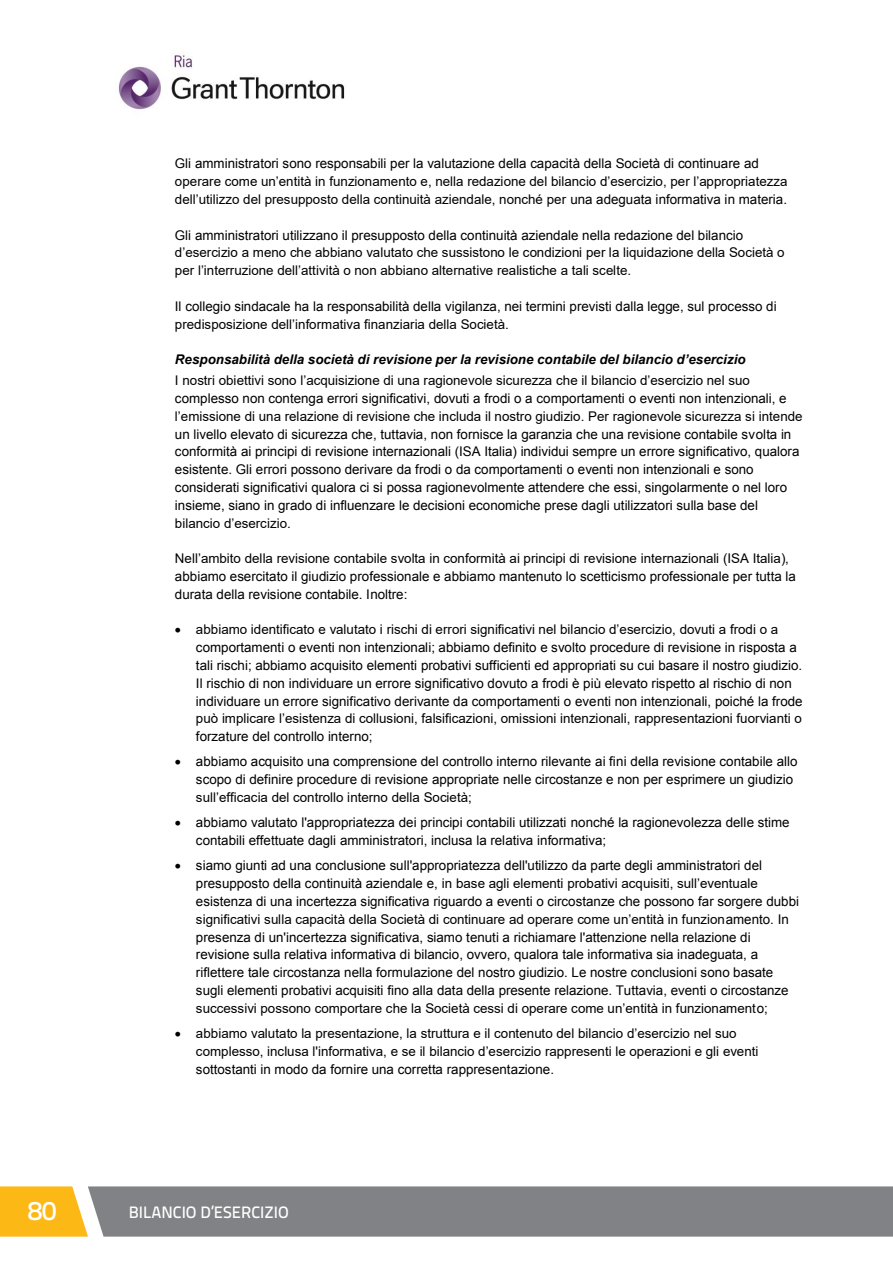
<style>
.page{position:relative;width:893px;height:1263px;background:#fff}
.page>*{position:absolute;margin:0;border:0;box-sizing:border-box;transform-origin:0 0}
.t1{font:27px "Titillium Text 25 L 600 wt";color:#fff}
.t2{font:16.5px "Titillium Text 25 L 600 wt";color:#fff}
.t3{font:13.35px/17.9px "Arial";letter-spacing:.005em;color:#000}
.s1{font-weight:700;font-style:italic}
</style>
<div class="page">
<svg style="left:0;top:1186px;width:893px;height:50px;background:#8e8a7e"></svg>
<img style="left:118px;top:55px;width:227px;height:55px">
<p class="t3" style="left:175px;top:155px;width:614px">Gli amministratori sono responsabili per la valutazione della capacità della Società di continuare ad operare come un’entità in funzionamento e, nella redazione del bilancio d’esercizio, per l’appropriatezza dell’utilizzo del presupposto della continuità aziendale, nonché per una adeguata informativa in materia.</p>
<p class="t3" style="left:175px;top:226px;width:611px">Gli amministratori utilizzano il presupposto della continuità aziendale nella redazione del bilancio d’esercizio a meno che abbiano valutato che sussistono le condizioni per la liquidazione della Società o per l’interruzione dell’attività o non abbiano alternative realistiche a tali scelte.</p>
<p class="t3" style="left:175px;top:297px;width:603px">Il collegio sindacale ha la responsabilità della vigilanza, nei termini previsti dalla legge, sul processo di predisposizione dell’informativa finanziaria della Società.</p>
<p class="t3" style="left:175px;top:349px;width:577px;line-height:20.9px"><span class="s1">Responsabilità della società di revisione per la revisione contabile del bilancio d’esercizio<br></span>I nostri obiettivi sono l’acquisizione di una ragionevole sicurezza che il bilancio d’esercizio nel suo</p>
<p class="t3" style="left:175px;top:389px;width:629px">complesso non contenga errori significativi, dovuti a frodi o a comportamenti o eventi non intenzionali, e l’emissione di una relazione di revisione che includa il nostro giudizio. Per ragionevole sicurezza si intende un livello elevato di sicurezza che, tuttavia, non fornisce la garanzia che una revisione contabile svolta in conformità ai principi di revisione internazionali (ISA Italia) individui sempre un errore significativo, qualora esistente. Gli errori possono derivare da frodi o da comportamenti o eventi non intenzionali e sono considerati significativi qualora ci si possa ragionevolmente attendere che essi, singolarmente o nel loro insieme, siano in grado di influenzare le decisioni economiche prese dagli utilizzatori sulla base del bilancio d’esercizio.</p>
<p class="t3" style="left:175px;top:549px;width:622px">Nell’ambito della revisione contabile svolta in conformità ai principi di revisione internazionali (ISA Italia), abbiamo esercitato il giudizio professionale e abbiamo mantenuto lo scetticismo professionale per tutta la durata della revisione contabile. Inoltre:</p>
<p class="t3" style="left:196px;top:621px;width:608px;text-indent:-21px">• abbiamo identificato e valutato i rischi di errori significativi nel bilancio d’esercizio, dovuti a frodi o a comportamenti o eventi non intenzionali; abbiamo definito e svolto procedure di revisione in risposta a tali rischi; abbiamo acquisito elementi probativi sufficienti ed appropriati su cui basare il nostro giudizio.<br>Il rischio di non individuare un errore significativo dovuto a frodi è più elevato rispetto al rischio di non individuare un errore significativo derivante da comportamenti o eventi non intenzionali, poiché la frode può implicare l’esistenza di collusioni, falsificazioni, omissioni intenzionali, rappresentazioni fuorvianti o forzature del controllo interno;</p>
<p class="t3" style="left:196px;top:753px;width:603px;text-indent:-21px">• abbiamo acquisito una comprensione del controllo interno rilevante ai fini della revisione contabile allo scopo di definire procedure di revisione appropriate nelle circostanze e non per esprimere un giudizio sull’efficacia del controllo interno della Società;</p>
<p class="t3" style="left:196px;top:814px;width:595px;text-indent:-21px">• abbiamo valutato l'appropriatezza dei principi contabili utilizzati nonché la ragionevolezza delle stime contabili effettuate dagli amministratori, inclusa la relativa informativa;</p>
<p class="t3" style="left:196px;top:857px;width:604px;text-indent:-21px">• siamo giunti ad una conclusione sull'appropriatezza dell'utilizzo da parte degli amministratori del presupposto della continuità aziendale e, in base agli elementi probativi acquisiti, sull’eventuale esistenza di una incertezza significativa riguardo a eventi o circostanze che possono far sorgere dubbi significativi sulla capacità della Società di continuare ad operare come un’entità in funzionamento. In presenza di un'incertezza significativa, siamo tenuti a richiamare l'attenzione nella relazione di revisione sulla relativa informativa di bilancio, ovvero, qualora tale informativa sia inadeguata, a riflettere tale circostanza nella formulazione del nostro giudizio. Le nostre conclusioni sono basate sugli elementi probativi acquisiti fino alla data della presente relazione. Tuttavia, eventi o circostanze successivi possono comportare che la Società cessi di operare come un’entità in funzionamento;</p>
<p class="t3" style="left:196px;top:1024px;width:564px;text-indent:-21px">• abbiamo valutato la presentazione, la struttura e il contenuto del bilancio d’esercizio nel suo complesso, inclusa l'informativa, e se il bilancio d’esercizio rappresenti le operazioni e gli eventi sottostanti in modo da fornire una corretta rappresentazione.</p>
<h1 class="t1" style="left:28px;top:1190px;width:30px">80</h1>
<p class="t2" style="left:129px;top:1199px;width:162px">BILANCIO D’ESERCIZIO</p>
</div>
